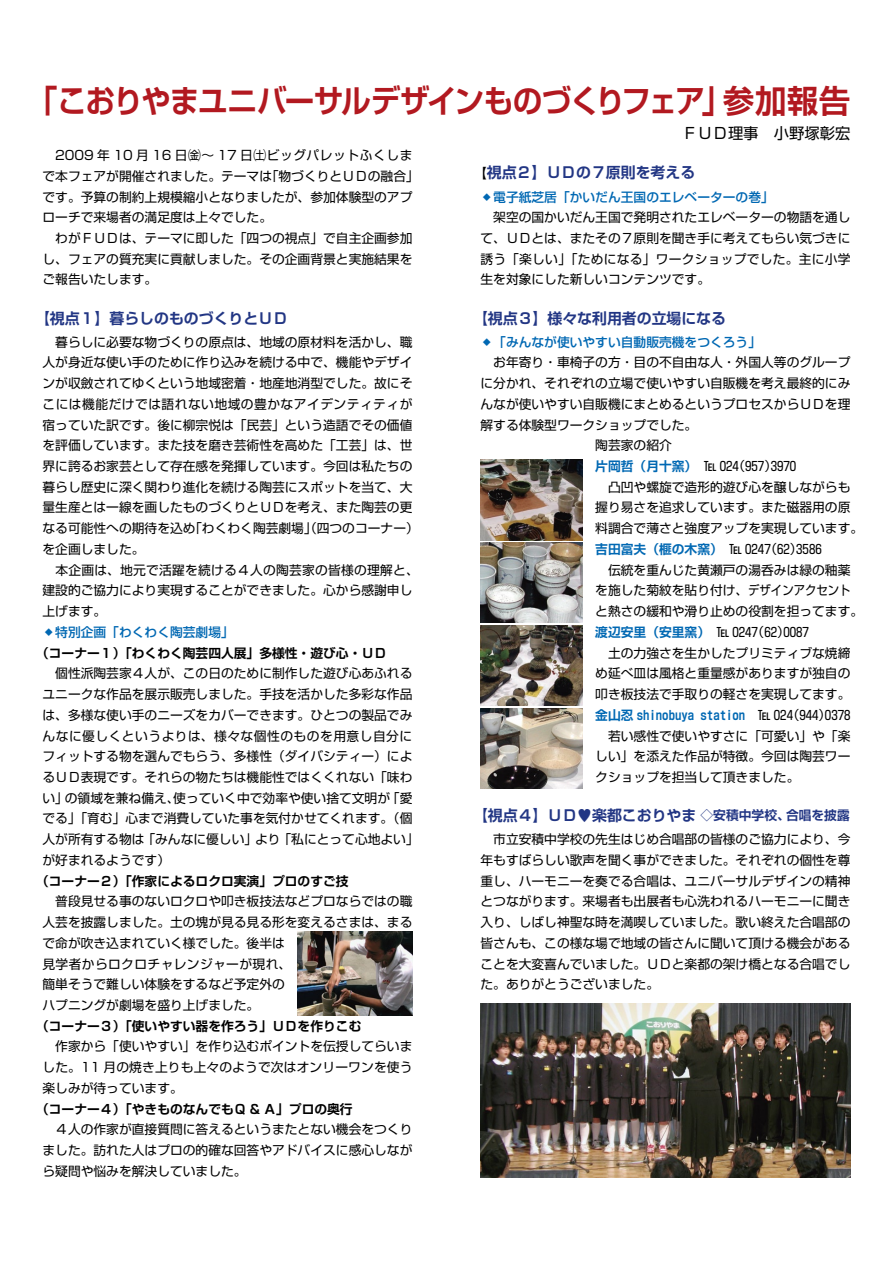
<style>
.page{position:relative;width:893px;height:1263px;background:#fff}
.page>*{position:absolute;margin:0;border:0;box-sizing:border-box;transform-origin:0 0}
.t1{font:700 31.95px "Shin Go Pr 6 N De";letter-spacing:-.04em;color:#b21920;scale:.93 1}
.t2{font:15.3px "Shin Go Pr 6 N";color:#000}
.t3{font:700 14.85px "Shin Go Pr 6 N De";color:#223684}
.t4{font:12.75px/20.7px "Shin Go Pr 6 N";color:#000;text-align:justify}
.t5{font:700 12.75px "Shin Go Pr 6 N De";color:#000}
.t6{font:500 12.75px "Shin Go Pr 6 N";color:#0068b3}
.t7{font:700 12.75px "Shin Go Pr 6 N De";color:#0068b3}
.s1{font-family:"Shin Go Pr 6 N";font-weight:400;font-size:12.75px;color:#000}
.s2{font-family:"Shin Go Pr 6 N De";font-weight:700;color:#0068b3}
.s3{font-family:"Shin Go Pr 6 N";font-weight:400;color:#000}
.s4{font-size:12.75px}
</style>
<div class="page">
<img style="left:298px;top:931px;width:114px;height:84px">
<img style="left:480px;top:459px;width:103px;height:81px">
<img style="left:480px;top:542px;width:103px;height:81px">
<img style="left:480px;top:625px;width:103px;height:81px">
<img style="left:480px;top:708px;width:103px;height:81px">
<img style="left:480px;top:1003px;width:370px;height:175px">
<h1 class="t1" style="left:28px;top:75px;width:886px">「こおりやまユニバーサルデザインものづくりフェア」参加報告</h1>
<p class="t4" style="left:43px;top:144px;width:378px;text-align:left">　2009 年 10 月 16 日㈮〜 17 日㈯ビッグパレットふくしまで本フェアが開催されました。テーマは「物づくりとＵＤの融合」です。予算の制約上規模縮小となりましたが、参加体験型のアプローチで来場者の満足度は上々でした。<br>　わがＦＵＤは、テーマに即した「四つの視点」で自主企画参加し、フェアの質充実に貢献しました。その企画背景と実施結果をご報告いたします。</p>
<p class="t3" style="left:35px;top:306px;width:254px">【視点１】暮らしのものづくりとＵＤ</p>
<p class="t4" style="left:43px;top:330px;width:378px;text-align:left">　暮らしに必要な物づくりの原点は、地域の原材料を活かし、職人が身近な使い手のために作り込みを続ける中で、機能やデザインが収斂されてゆくという地域密着・地産地消型でした。故にそこには機能だけでは語れない地域の豊かなアイデンティティが宿っていた訳です。後に柳宗悦は「民芸」という造語でその価値を評価しています。また技を磨き芸術性を高めた「工芸」は、世界に誇るお家芸として存在感を発揮しています。今回は私たちの暮らし歴史に深く関わり進化を続ける陶芸にスポットを当て、大量生産とは一線を画したものづくりとＵＤを考え、また陶芸の更なる可能性への期待を込め「わくわく陶芸劇場」（四つのコーナー）を企画しました。　<br>　本企画は、地元で活躍を続ける４人の陶芸家の皆様の理解と、建設的ご協力により実現することができました。心から感謝申し上げます。</p>
<p class="t6" style="left:43px;top:621px;width:193px">❖特別企画「わくわく陶芸劇場」</p>
<p class="t5" style="left:36px;top:642px;width:352px">（コーナー１）「わくわく陶芸四人展」多様性・遊び心・ＵＤ</p>
<p class="t4" style="left:43px;top:662px;width:378px;text-align:left">　個性派陶芸家４人が、この日のために制作した遊び心あふれるユニークな作品を展示販売しました。手技を活かした多彩な作品は、多様な使い手のニーズをカバーできます。ひとつの製品でみんなに優しくというよりは、様々な個性のものを用意し自分にフィットする物を選んでもらう、多様性（ダイバシティー）によるＵＤ表現です。それらの物たちは機能性ではくくれない「味わい」の領域を兼ね備え、使っていく中で効率や使い捨て文明が「愛でる」「育む」心まで消費していた事を気付かせてくれます。（個人が所有する物は「みんなに優しい」より「私にとって心地よい」が好まれるようです）</p>
<p class="t5" style="left:36px;top:870px;width:314px">（コーナー２）「作家によるロクロ実演」プロのすご技</p>
<p class="t4" style="left:43px;top:890px;width:371px;text-align:left">　普段見せる事のないロクロや叩き板技法などプロならではの職人芸を披露しました。土の塊が見る見る形を変えるさまは、まるで命が吹き込まれていく様でした。後半は<br>見学者からロクロチャレンジャーが現れ、<br>簡単そうで難しい体験をするなど予定外の<br>ハプニングが劇場を盛り上げました。</p>
<p class="t5" style="left:36px;top:1015px;width:327px">（コーナー３）「使いやすい器を作ろう」ＵＤを作りこむ</p>
<p class="t4" style="left:43px;top:1035px;width:371px">　作家から「使いやすい」を作り込むポイントを伝授してらいました。11 月の焼き上りも上々のようで次はオンリーワンを使う楽しみが待っています。</p>
<p class="t5" style="left:36px;top:1098px;width:318px">（コーナー４）「やきものなんでもＱ &amp; Ａ」プロの奥行</p>
<p class="t4" style="left:43px;top:1118px;width:371px">　４人の作家が直接質問に答えるというまたとない機会をつくりました。訪れた人はプロの的確な回答やアドバイスに感心しながら疑問や悩みを解決していました。</p>
<p class="t2" style="left:682px;top:121px;width:170px">ＦＵＤ理事　小野塚彰宏</p>
<p class="t3" style="left:474px;top:161px;width:223px"><span class="s1">【</span>視点２】ＵＤの７原則を考える</p>
<p class="t6" style="left:480px;top:186px;width:295px">❖電子紙芝居「かいだん王国のエレベーターの巻」</p>
<p class="t4" style="left:480px;top:206px;width:371px">　架空の国かいだん王国で発明されたエレベーターの物語を通して、ＵＤとは、またその７原則を聞き手に考えてもらい気づきに誘う「楽しい」「ためになる」ワークショップでした。主に小学生を対象にした新しいコンテンツです。</p>
<p class="t3" style="left:473px;top:306px;width:254px">【視点３】様々な利用者の立場になる</p>
<p class="t6" style="left:480px;top:331px;width:282px">❖「みんなが使いやすい自動販売機をつくろう」</p>
<p class="t4" style="left:480px;top:351px;width:371px">　お年寄り・車椅子の方・目の不自由な人・外国人等のグループ</p>
<p class="t4" style="left:480px;top:372px;width:371px">に分かれ、それぞれの立場で使いやすい自販機を考え最終的にみ</p>
<p class="t4" style="left:480px;top:393px;width:371px">んなが使いやすい自販機にまとめるというプロセスからＵＤを理</p>
<p class="t4" style="left:480px;top:413px;width:218px">解する体験型ワークショップでした。</p>
<p class="t4" style="left:595px;top:434px;width:78px">陶芸家の紹介</p>
<p class="t4" style="left:595px;top:455px;width:202px"><span class="s2">片岡哲（月十窯）　</span>℡ 024（957）3970</p>
<p class="t4" style="left:595px;top:476px;width:257px">　凸凹や螺旋で造形的遊び心を醸しながらも</p>
<p class="t4" style="left:595px;top:496px;width:257px">握り易さを追求しています。また磁器用の原</p>
<p class="t4" style="left:595px;top:517px;width:269px">料調合で薄さと強度アップを実現しています。</p>
<p class="t4" style="left:595px;top:538px;width:228px"><span class="s2">吉田富夫（榧の木窯）</span>　℡ 0247（62）3586</p>
<p class="t4" style="left:595px;top:559px;width:257px">　伝統を重んじた黄瀬戸の湯呑みは緑の釉薬</p>
<p class="t4" style="left:595px;top:579px;width:257px">を施した菊紋を貼り付け、デザインアクセント</p>
<p class="t4" style="left:595px;top:600px;width:269px">と熱さの緩和や滑り止めの役割を担ってます。</p>
<p class="t4" style="left:595px;top:621px;width:215px"><span class="s2">渡辺安里（安里窯）</span>　℡ 0247（62）0087</p>
<p class="t4" style="left:595px;top:641px;width:257px">　土の力強さを生かしたプリミティブな焼締</p>
<p class="t4" style="left:595px;top:662px;width:257px">め延べ皿は風格と重量感がありますが独自の</p>
<p class="t4" style="left:595px;top:683px;width:257px">叩き板技法で手取りの軽さを実現してます。</p>
<p class="t7" style="left:595px;top:704px;width:257px">金山忍 shinobuya station<span class="s3">　℡ 024（944）0378</span></p>
<p class="t4" style="left:595px;top:724px;width:257px">　若い感性で使いやすさに「可愛い」や「楽しい」を添えた作品が特徴。今回は陶芸ワークショップを担当して頂きました。</p>
<p class="t3" style="left:473px;top:803px;width:378px">【視点４】ＵＤ♥楽都こおりやま <span class="s4">◇安積中学校、合唱を披露</span></p>
<p class="t4" style="left:480px;top:828px;width:371px">　市立安積中学校の先生はじめ合唱部の皆様のご協力により、今年もすばらしい歌声を聞く事ができました。それぞれの個性を尊重し、ハーモニーを奏でる合唱は、ユニバーサルデザインの精神とつながります。来場者も出展者も心洗われるハーモニーに聞き入り、しばし神聖な時を満喫していました。歌い終えた合唱部の皆さんも、この様な場で地域の皆さんに聞いて頂ける機会があることを大変喜んでいました。ＵＤと楽都の架け橋となる合唱でした。ありがとうございました。</p>
</div>
